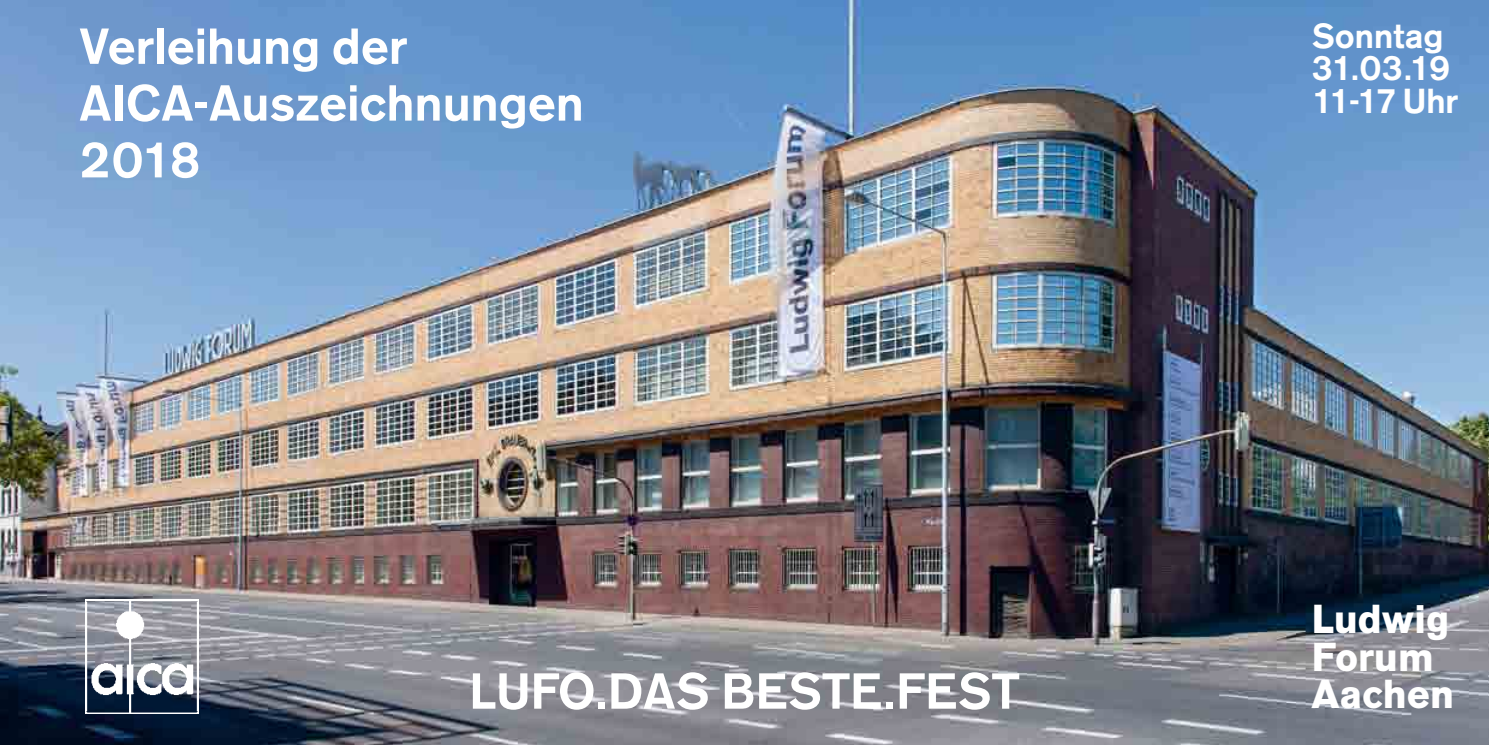
<style>
.page{position:relative;width:1489px;height:745px;background:#fff}
.page>*{position:absolute;margin:0;border:0;box-sizing:border-box;transform-origin:0 0}
.t1{font:500 50px/56.8px "AG Old Face BQ";letter-spacing:.02em;color:#fff}
.t2{font:700 40px/37.5px "AG Old Face BQ";letter-spacing:.02em;color:#fff}
.t3{font:500 34.5px/32.5px "AG Old Face BQ";letter-spacing:.02em;color:#fff}
</style>
<div class="page">
<img style="left:0;top:0;width:1488px;height:744px">
<img style="left:85px;top:599px;width:113px;height:113px">
<p class="t1" style="left:80px;top:22px;width:505px">Verleihung der<br>AICA-Auszeichnungen<br>2018</p>
<p class="t1" style="left:470px;top:666px;width:551px">LUFO.DAS BESTE.FEST</p>
<p class="t3" style="left:1311px;top:22px;width:148px">Sonntag<br>31.03.19<br>11-17 Uhr</p>
<p class="t2" style="left:1311px;top:603px;width:144px">Ludwig<br>Forum<br>Aachen</p>
</div>
